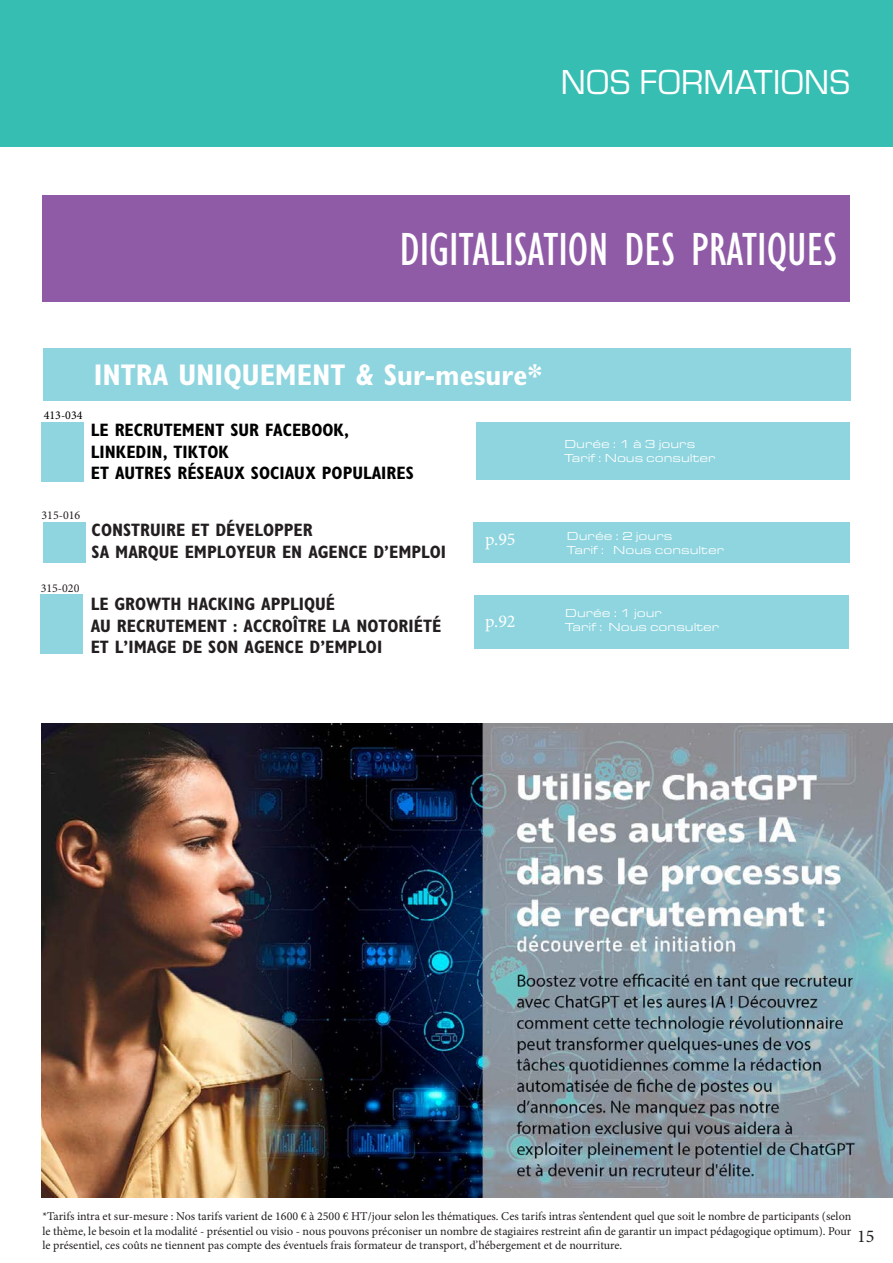
<style>
.page{position:relative;width:893px;height:1263px;background:#fff}
.page>*{position:absolute;margin:0;border:0;box-sizing:border-box;transform-origin:0 0}
.t1{font:condensed 48px "Gill Sans";color:#fff}
.t2{font:36px "Eurostile";color:#fff}
.t3{font:700 condensed 30px "Gill Sans";color:#fff}
.t4{font:700 condensed 18px/21.6px "Gill Sans";color:#231f20}
.t5{font:700 condensed 18px/21.6px "Gill Sans";color:#000001}
.t6{font:18px "Minion Pro";color:#fff}
.t7{font:18px "Minion Pro";color:#231f20}
.t8{font:12px/14.4px "Minion Pro";color:#231f20;text-align:justify}
.t9{font:12px/14.4px "Eurostile Ext";color:#fff}
.t10{font:12px "Minion Pro";color:#000001}
</style>
<div class="page">
<div style="left:41px;top:594px;width:42px;height:60px;background:#8ed5df"></div>
<div style="left:474px;top:596px;width:375px;height:53px;background:#8ed5df"></div>
<div style="left:0;top:0;width:893px;height:146px;background:#36beb3"></div>
<div style="left:43px;top:195px;width:807px;height:107px;background:#905ba6"></div>
<div style="left:476px;top:422px;width:374px;height:57px;background:#8ed5df"></div>
<div style="left:42px;top:422px;width:42px;height:60px;background:#8ed5df"></div>
<div style="left:43px;top:349px;width:807px;height:52px;background:#8ed5df"></div>
<div style="left:473px;top:522px;width:377px;height:40px;background:#8ed5df"></div>
<div style="left:44px;top:522px;width:42px;height:40px;background:#8ed5df"></div>
<img style="left:42px;top:723px;width:851px;height:474px">
<p class="t2" style="left:561px;top:58px;width:291px">NOS FORMATIONS</p>
<p class="t1" style="left:400px;top:224px;width:439px">DIGITALISATION DES PRATIQUES</p>
<p class="t10" style="left:44px;top:407px;width:40px">413-034</p>
<p class="t3" style="left:94px;top:357px;width:450px">INTRA UNIQUEMENT &amp; Sur-mesure*</p>
<p class="t5" style="left:91px;top:419px;width:324px">LE RECRUTEMENT SUR FACEBOOK,<br>LINKEDIN, TIKTOK<br>ET AUTRES RÉSEAUX SOCIAUX POPULAIRES</p>
<p class="t9" style="left:564px;top:436px;width:152px">Durée : 1 à 3 jours<br>Tarif : Nous consulter</p>
<p class="t8" style="left:42px;top:508px;width:40px">315-016</p>
<p class="t8" style="left:41px;top:581px;width:40px">315-020</p>
<p class="t4" style="left:92px;top:519px;width:356px">CONSTRUIRE ET DÉVELOPPER<br>SA MARQUE EMPLOYEUR EN AGENCE D’EMPLOI</p>
<p class="t4" style="left:91px;top:593px;width:352px">LE GROWTH HACKING APPLIQUÉ<br>AU RECRUTEMENT : ACCROÎTRE LA NOTORIÉTÉ<br>ET L’IMAGE DE SON AGENCE D’EMPLOI</p>
<p class="t6" style="left:485px;top:527px;width:32px">p.95</p>
<p class="t9" style="left:567px;top:528px;width:158px">Durée : 2 jours<br>Tarif : Nous consulter</p>
<p class="t9" style="left:565px;top:605px;width:98px">Durée : 1 jour</p>
<p class="t6" style="left:485px;top:609px;width:32px">p.92</p>
<p class="t9" style="left:565px;top:619px;width:155px">Tarif : Nous consulter</p>
<p class="t8" style="left:42px;top:1209px;width:810px">*Tarifs intra et sur-mesure : Nos tarifs varient de 1600 € à 2500 € HT/jour selon les thématiques. Ces tarifs intras s’entendent quel que soit le nombre de participants (selon le thème, le besoin et la modalité - présentiel ou visio - nous pouvons préconiser un nombre de stagiaires restreint afin de garantir un impact pédagogique optimum). Pour le présentiel, ces coûts ne tiennent pas compte des éventuels frais formateur de transport, d’hébergement et de nourriture.</p>
<p class="t7" style="left:857px;top:1224px;width:19px">15</p>
</div>
